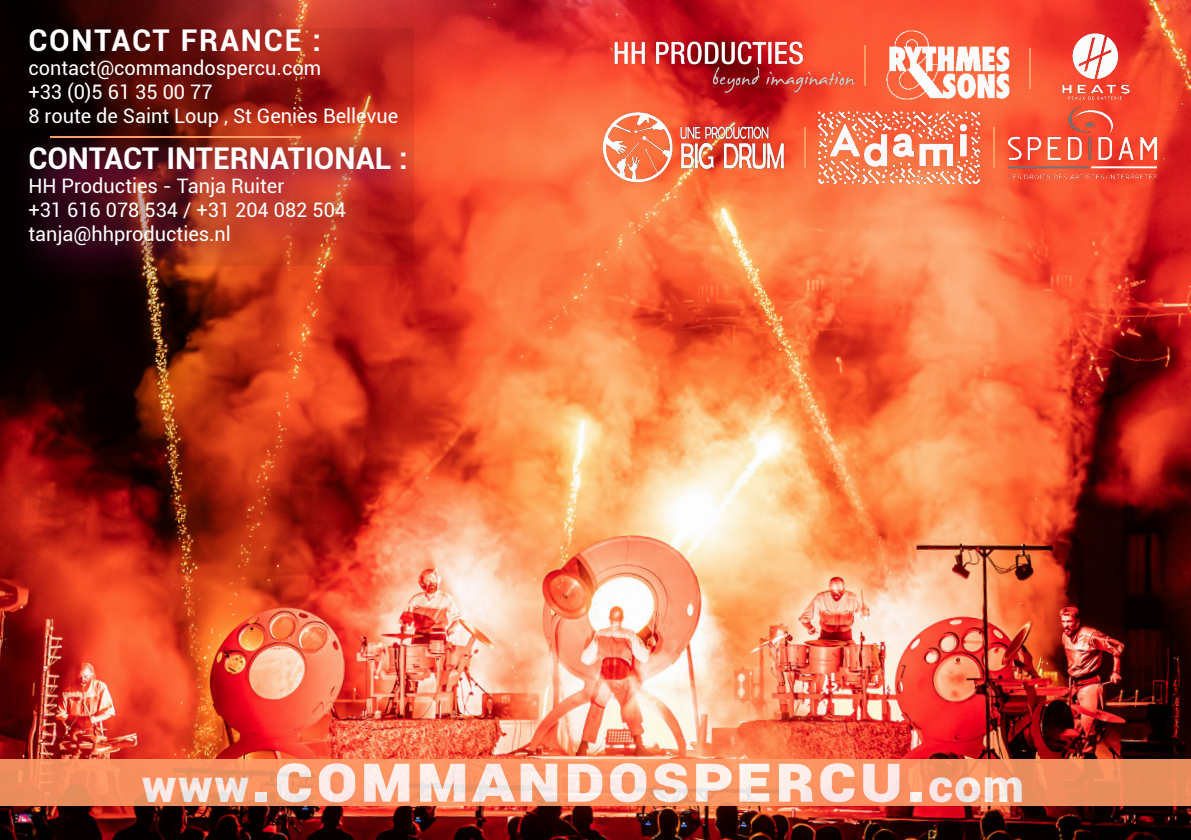
<style>
.page{position:relative;width:1191px;height:840px;background:#fff}
.page>*{position:absolute;margin:0;border:0;box-sizing:border-box;transform-origin:0 0}
.t1{font:900 66.4px "Roboto";letter-spacing:.03em;color:#fff;scale:1.05 1}
.corps_de_texte{font:700 30px "Roboto";color:#fff}
.corps_de_texte-2{font:700 30px "Roboto";letter-spacing:.06em;color:#fff}
.corps_de_texte-3{font:20px/24px "Roboto";color:#fff}
.s1{font-size:45.6px}
</style>
<div class="page">
<img style="left:0;top:0;width:1191px;height:839px">
<svg style="left:28px;top:28px;width:386px;height:97px"></svg>
<svg style="left:11px;top:125px;width:422px;height:3px"></svg>
<div style="left:11px;top:128px;width:435px;height:158px;background:#ed028c;opacity:.75"></div>
<svg style="left:0;top:759px;width:1191px;height:46px;fill:#fb9060"></svg>
<hr style="left:50px;top:136px;width:250px;height:2px;background:#ff9c68">
<img style="left:600px;top:111px;width:189px;height:77px">
<img style="left:1038px;top:22px;width:126px;height:89px">
<img style="left:595px;top:40px;width:280px;height:71px">
<img style="left:879px;top:1px;width:137px;height:136px">
<img style="left:1008px;top:106px;width:148px;height:73px">
<img style="left:818px;top:111px;width:161px;height:72px">
<hr style="left:863px;top:46px;width:2px;height:40px;background:#ff9c68">
<hr style="left:1029px;top:49px;width:2px;height:40px;background:#ff9c68">
<hr style="left:804px;top:127px;width:1px;height:40px;background:#ff9c68">
<hr style="left:992px;top:127px;width:2px;height:40px;background:#ff9c68">
<p class="corps_de_texte-2" style="left:28px;top:19px;width:294px">CONTACT FRANCE :</p>
<p class="corps_de_texte-3" style="left:28px;top:55px;width:371px">contact@commandospercu.com<br>+33 (0)5 61 35 00 77<br>8 route de Saint Loup , St Geniès Bellevue</p>
<p class="corps_de_texte" style="left:28px;top:137px;width:381px">CONTACT INTERNATIONAL :</p>
<p class="corps_de_texte-3" style="left:28px;top:173px;width:319px">HH Producties - Tanja Ruiter<br>+31 616 078 534 / +31 204 082 504 tanja@hhproducties.nl</p>
<h1 class="t1" style="left:142px;top:730px;width:842px"><span class="s1">www</span>.commAndospercu.<span class="s1">com</span></h1>
</div>
